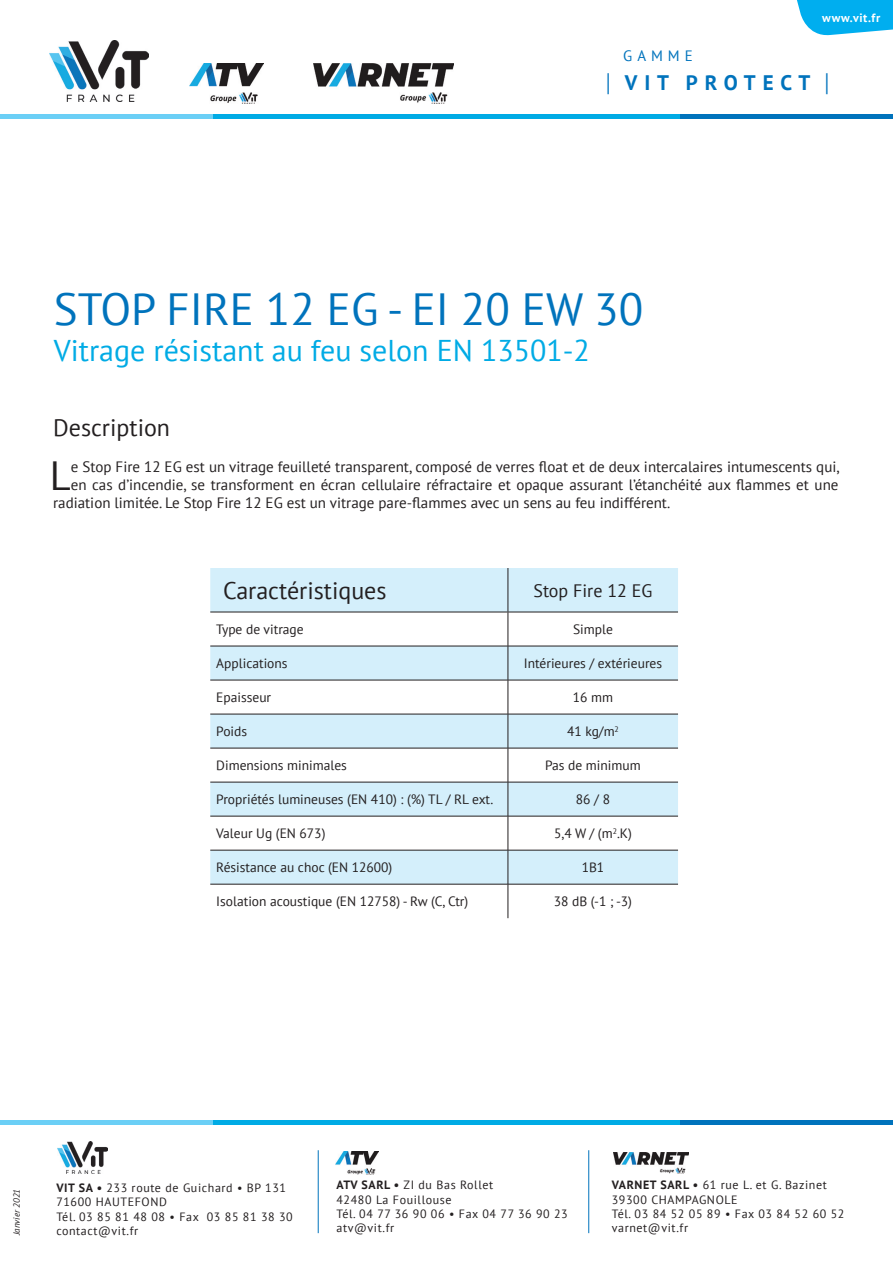
<style>
.page{position:relative;width:893px;height:1263px;background:#fff}
.page>*{position:absolute;margin:0;border:0;box-sizing:border-box;transform-origin:0 0}
.t1{font:45px "PT Sans";color:#0073bc}
.t2{font:40.65px "PT Sans";color:#231f20}
.t3{font:30px "PT Sans";color:#00abe5}
.t4{font:24px "PT Sans";color:#231f20}
.t5{font:700 21px "PT Sans";letter-spacing:.33em;color:#0073bc}
.t6{font:18px "PT Sans";color:#231f20}
.t7{font:15px "PT Sans";color:#231f20}
.t8{font:15px "PT Sans";letter-spacing:.33em;color:#0073bc}
.t9{font:13.5px "PT Sans";color:#231f20}
.t10{font:12px/14.4px "PT Sans";letter-spacing:.05em;color:#231f20}
.t11{font:700 12px "PT Sans";letter-spacing:.05em;color:#fff}
.t12{font:italic 9px "PT Sans";color:#231f20}
.s1{font-weight:700}
</style>
<div class="page">
<hr style="left:318px;top:1150px;width:1px;height:83px;background:#0073bc">
<hr style="left:588px;top:1150px;width:1px;height:83px;background:#0073bc">
<img style="left:57px;top:1142px;width:51px;height:31px">
<img style="left:336px;top:1151px;width:43px;height:24px">
<img style="left:613px;top:1152px;width:75px;height:22px">
<hr style="left:0;top:115px;width:893px;height:4px;background:#00abe5">
<hr style="left:680px;top:115px;width:213px;height:4px;background:#0073bc">
<hr style="left:0;top:115px;width:213px;height:4px;background:#6bcff6">
<img style="left:50px;top:40px;width:99px;height:62px">
<img style="left:189px;top:63px;width:75px;height:41px">
<img style="left:313px;top:63px;width:141px;height:40px">
<svg style="left:797px;top:0;width:96px;height:36px;background:#26baf1"></svg>
<div style="left:0;top:1120px;width:893px;height:5px;background:#00abe5"></div>
<div style="left:680px;top:1120px;width:213px;height:5px;background:#0073bc"></div>
<div style="left:0;top:1120px;width:213px;height:5px;background:#6bcff6"></div>
<div style="left:210px;top:568px;width:468px;height:316px;background:#d4effb"></div>
<svg style="left:210px;top:613px;width:468px;height:237px"></svg>
<hr style="left:508px;top:568px;width:1px;height:44px;background:#231f20">
<hr style="left:508px;top:612px;width:1px;height:34px;background:#231f20">
<hr style="left:210px;top:646px;width:298px;height:1px;background:#231f20">
<hr style="left:508px;top:646px;width:170px;height:1px;background:#231f20">
<hr style="left:508px;top:646px;width:1px;height:34px;background:#231f20">
<hr style="left:210px;top:680px;width:298px;height:1px;background:#231f20">
<hr style="left:508px;top:680px;width:170px;height:1px;background:#231f20">
<hr style="left:508px;top:680px;width:1px;height:34px;background:#231f20">
<hr style="left:210px;top:714px;width:298px;height:1px;background:#231f20">
<hr style="left:508px;top:714px;width:170px;height:1px;background:#231f20">
<hr style="left:508px;top:714px;width:1px;height:34px;background:#231f20">
<hr style="left:210px;top:748px;width:298px;height:1px;background:#231f20">
<hr style="left:508px;top:748px;width:170px;height:1px;background:#231f20">
<hr style="left:508px;top:748px;width:1px;height:34px;background:#231f20">
<hr style="left:210px;top:782px;width:298px;height:1px;background:#231f20">
<hr style="left:508px;top:782px;width:170px;height:1px;background:#231f20">
<hr style="left:508px;top:782px;width:1px;height:34px;background:#231f20">
<hr style="left:210px;top:816px;width:298px;height:1px;background:#231f20">
<hr style="left:508px;top:816px;width:170px;height:1px;background:#231f20">
<hr style="left:508px;top:816px;width:1px;height:34px;background:#231f20">
<hr style="left:210px;top:850px;width:298px;height:1px;background:#231f20">
<hr style="left:508px;top:850px;width:170px;height:1px;background:#231f20">
<hr style="left:508px;top:850px;width:1px;height:34px;background:#231f20">
<hr style="left:210px;top:884px;width:298px;height:1px;background:#231f20">
<hr style="left:508px;top:884px;width:170px;height:1px;background:#231f20">
<hr style="left:508px;top:884px;width:1px;height:34px;background:#231f20">
<hr style="left:210px;top:612px;width:298px;height:1px;background:#231f20">
<hr style="left:508px;top:612px;width:170px;height:1px;background:#231f20">
<p class="t8" style="left:623px;top:47px;width:71px">GAMME</p>
<p class="t5" style="left:625px;top:69px;width:187px">VIT PROTECT</p>
<p class="t11" style="left:822px;top:10px;width:60px">www.vit.fr</p>
<p class="t1" style="left:54px;top:280px;width:591px">STOP FIRE 12 EG - EI 20 EW 30</p>
<p class="t3" style="left:54px;top:331px;width:538px">Vitrage résistant au feu selon EN 13501-2</p>
<p class="t4" style="left:53px;top:413px;width:118px">Description</p>
<p class="t2" style="left:50px;top:450px;width:23px">L</p>
<p class="t7" style="left:71px;top:458px;width:771px">e Stop Fire 12 EG est un vitrage feuilleté transparent, composé de verres float et de deux intercalaires intumescents qui,</p>
<p class="t7" style="left:71px;top:476px;width:769px">en cas d’incendie, se transforment en écran cellulaire réfractaire et opaque assurant l’étanchéité aux flammes et une</p>
<p class="t7" style="left:53px;top:494px;width:619px">radiation limitée. Le Stop Fire 12 EG est un vitrage pare-flammes avec un sens au feu indifférent.</p>
<p class="t4" style="left:223px;top:575px;width:165px">Caractéristiques</p>
<p class="t6" style="left:533px;top:579px;width:120px">Stop Fire 12 EG</p>
<p class="t9" style="left:216px;top:621px;width:89px">Type de vitrage</p>
<p class="t9" style="left:573px;top:621px;width:41px">Simple</p>
<p class="t9" style="left:216px;top:655px;width:73px">Applications</p>
<p class="t9" style="left:524px;top:655px;width:140px">Intérieures / extérieures</p>
<p class="t9" style="left:216px;top:689px;width:56px">Epaisseur</p>
<p class="t9" style="left:573px;top:689px;width:42px">16 mm</p>
<p class="t9" style="left:216px;top:723px;width:32px">Poids</p>
<p class="t9" style="left:567px;top:723px;width:53px">41 kg/m<sup>2</sup></p>
<p class="t9" style="left:216px;top:757px;width:132px">Dimensions minimales</p>
<p class="t9" style="left:545px;top:757px;width:97px">Pas de minimum</p>
<p class="t9" style="left:216px;top:791px;width:279px">Propriétés lumineuses (EN 410) : (%) TL / RL ext.</p>
<p class="t9" style="left:576px;top:791px;width:36px">86 / 8</p>
<p class="t9" style="left:216px;top:825px;width:111px">Valeur Ug (EN 673)</p>
<p class="t9" style="left:554px;top:825px;width:79px">5,4 W / (m<sup>2</sup>.K)</p>
<p class="t9" style="left:216px;top:859px;width:178px">Résistance au choc (EN 12600)</p>
<p class="t9" style="left:582px;top:859px;width:24px">1B1</p>
<p class="t9" style="left:216px;top:893px;width:254px">Isolation acoustique (EN 12758) - Rw (C, Ctr)</p>
<p class="t9" style="left:554px;top:893px;width:80px">38 dB (-1 ; -3)</p>
<p class="t12" style="left:11px;top:1235px;width:48px;rotate:-90deg">Janvier 2021</p>
<p class="t10" style="left:56px;top:1180px;width:231px"><span class="s1">VIT SA •</span> 233 route de Guichard • BP 131</p>
<p class="t10" style="left:56px;top:1195px;width:112px">71600 HAUTEFOND</p>
<p class="t10" style="left:56px;top:1209px;width:238px">Tél. 03 85 81 48 08 • Fax 03 85 81 38 30</p>
<p class="t10" style="left:56px;top:1223px;width:83px">contact@vit.fr</p>
<p class="t10" style="left:336px;top:1177px;width:158px"><span class="s1">ATV SARL •</span> ZI du Bas Rollet</p>
<p class="t10" style="left:336px;top:1192px;width:117px">42480 La Fouillouse</p>
<p class="t10" style="left:336px;top:1206px;width:233px">Tél. 04 77 36 90 06 • Fax 04 77 36 90 23</p>
<p class="t10" style="left:336px;top:1221px;width:59px">atv@vit.fr</p>
<p class="t10" style="left:612px;top:1177px;width:217px"><span class="s1">VARNET SARL •</span> 61 rue L. et G. Bazinet<br>39300 CHAMPAGNOLE</p>
<p class="t10" style="left:612px;top:1206px;width:234px">Tél. 03 84 52 05 89 • Fax 03 84 52 60 52</p>
<p class="t10" style="left:612px;top:1221px;width:78px">varnet@vit.fr</p>
</div>
